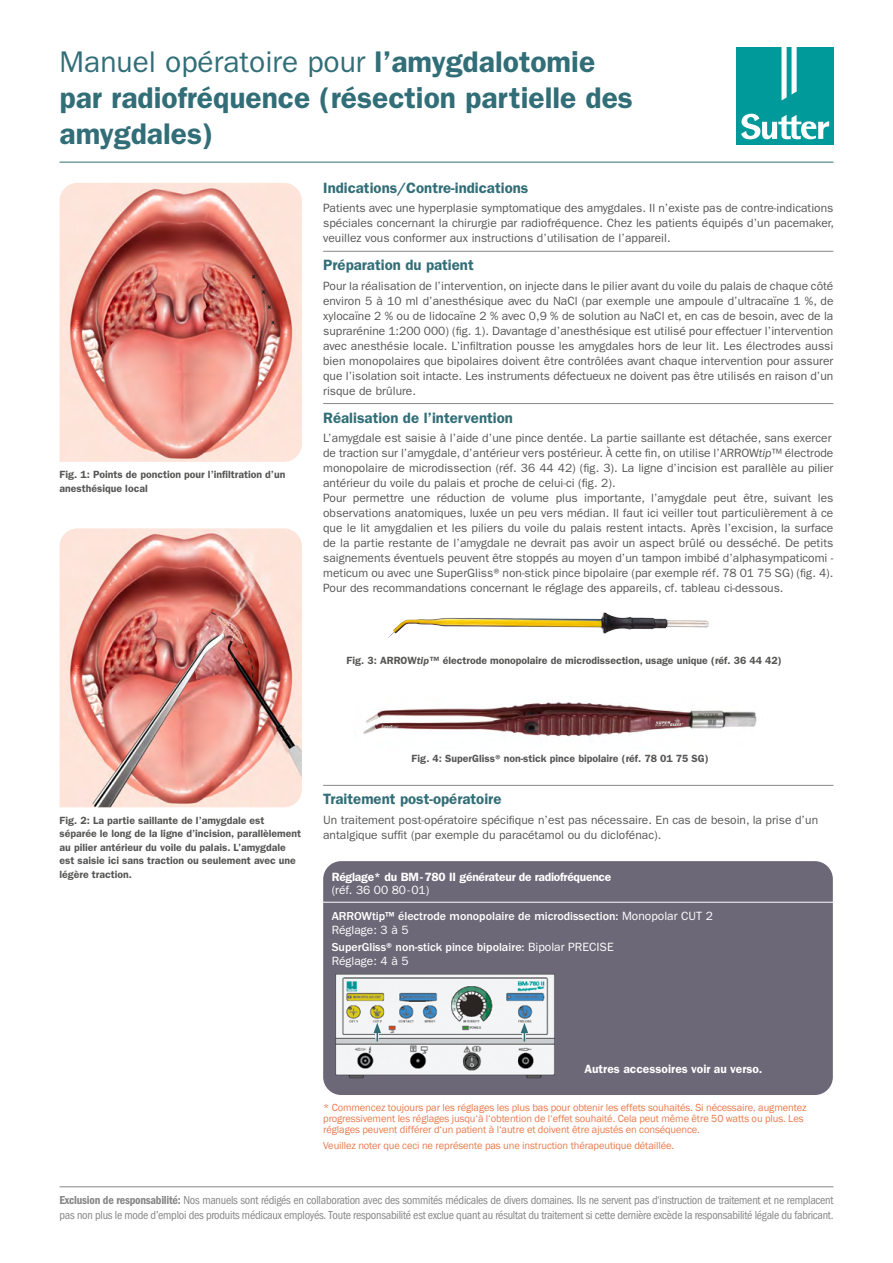
<style>
.page{position:relative;width:893px;height:1263px;background:#fff}
.page>*{position:absolute;margin:0;border:0;box-sizing:border-box;transform-origin:0 0}
._01_Headline{font:30px/36px "Franklin Gothic LT Pro Dm";color:#316e77}
._02_Subheadline{font:15px "Franklin Gothic LT Pro Dm";color:#316e77}
._03_Fließtext_letze{font:12px/15px "ITC Franklin Gothic Std";color:#575756;text-align:justify}
._03_Fließtext{font:12px/15px "ITC Franklin Gothic Std";color:#575756;text-align:justify}
.Subheadline{font:condensed 12px/15px "ITC Franklin Gothic Std";letter-spacing:-.02em;color:#878787}
.t1{font:500 12px/13.5px "ITC Franklin Gothic Std";color:#fff}
.Geräteeinstellung{font:12px/13.5px "Franklin Gothic LT Pro Dm";letter-spacing:-.02em;color:#fff}
.Geräteeinstellung-2{font:12px "Franklin Gothic LT Pro Dm";letter-spacing:.005em;color:#fff}
.t2{font:12px "ITC Franklin Gothic Std";color:#fff}
.Geräteeinstellung-3{font:10.5px/11.2px "Franklin Gothic";letter-spacing:-.01em;color:#e97a4c}
._08_Bildunterschrift{font:10.5px/13.5px "Franklin Gothic LT Pro Dm";color:#575756}
.Bildunterschrift{font:10.5px "Franklin Gothic LT Pro Dm";color:#575756}
.s1{font-family:"ITC Franklin Gothic Std"}
.s2{font-style:italic}
.s3{font-family:"Franklin Gothic LT Pro Dm It"}
.s4{font-weight:400}
.s5{font-family:"ITC Franklin Gothic Std Dm Cd";font-stretch:normal}
</style>
<div class="page">
<div style="left:323px;top:861px;width:510px;height:234px;background:#6d6877;border-radius:18px"></div>
<img style="left:335px;top:974px;width:220px;height:105px">
<svg style="left:521px;top:1023px;width:7px;height:19px"></svg>
<svg style="left:374px;top:1023px;width:7px;height:19px"></svg>
<hr style="left:323px;top:251px;width:510px;height:1px;background:#878787">
<hr style="left:323px;top:403px;width:510px;height:1px;background:#878787">
<hr style="left:323px;top:785px;width:510px;height:1px;background:#878787">
<hr style="left:60px;top:162px;width:773px;height:1px;background:#316e77">
<div style="left:736px;top:47px;width:97px;height:98px;background:#009a9b"></div>
<svg style="left:781px;top:47px;width:16px;height:53px"></svg>
<svg style="left:741px;top:114px;width:88px;height:25px"></svg>
<img style="left:363px;top:702px;width:394px;height:35px">
<hr style="left:323px;top:902px;width:519px;height:1px;background:#fff">
<img style="left:60px;top:183px;width:242px;height:279px">
<img style="left:60px;top:528px;width:242px;height:279px">
<img style="left:388px;top:612px;width:321px;height:26px">
<hr style="left:60px;top:1186px;width:773px;height:1px;background:#878787">
<p class="_01_Headline" style="left:60px;top:43px;width:575px"><span class="s1">Manuel opératoire pour</span> l’amygdalotomie par radiofréquence (résection partielle des amygdales)</p>
<p class="_08_Bildunterschrift" style="left:60px;top:468px;width:227px">Fig. 1: Points de ponction pour l’infiltration d’un</p>
<p class="_08_Bildunterschrift" style="left:60px;top:481px;width:90px">anesthésique local</p>
<p class="_02_Subheadline" style="left:323px;top:179px;width:207px">Indications/Contre-indications</p>
<p class="_03_Fließtext" style="left:323px;top:201px;width:512px">Patients avec une hyperplasie symptomatique des amygdales. Il n’existe pas de contre-indications spéciales concernant la chirurgie par radiofréquence. Chez les patients équipés d’un pacemaker, veuillez vous conformer aux instructions d’utilisation de l’appareil.</p>
<p class="_02_Subheadline" style="left:323px;top:256px;width:152px">Préparation du patient</p>
<p class="_03_Fließtext" style="left:323px;top:278px;width:512px">Pour la réalisation de l’intervention, on injecte dans le pilier avant du voile du palais de chaque côté environ 5 à 10 ml d’anesthésique avec du NaCl (par exemple une ampoule d’ultracaïne 1 %, de xylocaïne 2 % ou de lidocaïne 2 % avec 0,9 % de solution au NaCl et, en cas de besoin, avec de la suprarénine 1:200 000) (fig. 1). Davantage d’anesthésique est utilisé pour effectuer l’intervention avec anesthésie locale. L’infiltration pousse les amygdales hors de leur lit. Les électrodes aussi bien monopolaires que bipolaires doivent être contrôlées avant chaque intervention pour assurer que l’isolation soit intacte. Les instruments défectueux ne doivent pas être utilisés en raison d’un risque de brûlure.</p>
<p class="_02_Subheadline" style="left:323px;top:409px;width:191px">Réalisation de l’intervention</p>
<p class="_03_Fließtext_letze" style="left:323px;top:430px;width:510px">L’amygdale est saisie à l’aide d’une pince dentée. La partie saillante est détachée, sans exercer</p>
<p class="_03_Fließtext_letze" style="left:323px;top:445px;width:512px">de traction sur l’amygdale, d’antérieur vers postérieur. À cette fin, on utilise l’ARROW<span class="s2">tip</span>™ électrode monopolaire de microdissection (réf. 36 44 42) (fig. 3). La ligne d’incision est parallèle au pilier antérieur du voile du palais et proche de celui-ci (fig. 2).</p>
<p class="_03_Fließtext_letze" style="left:323px;top:490px;width:512px">Pour permettre une réduction de volume plus importante, l’amygdale peut être, suivant les observations anatomiques, luxée un peu vers médian. Il faut ici veiller tout particulièrement à ce que le lit amygdalien et les piliers du voile du palais restent intacts. Après l’excision, la surface de la partie restante de l’amygdale ne devrait pas avoir un aspect brûlé ou desséché. De petits saignements éventuels peuvent être stoppés au moyen d’un tampon imbibé d’alphasympaticomi -</p>
<p class="_03_Fließtext_letze" style="left:323px;top:565px;width:512px">meticum ou avec une SuperGliss® non-stick pince bipolaire (par exemple réf. 78 01 75 SG) (fig. 4).</p>
<p class="_03_Fließtext_letze" style="left:323px;top:580px;width:462px">Pour des recommandations concernant le réglage des appareils, cf. tableau ci-dessous.</p>
<p class="Bildunterschrift" style="left:347px;top:654px;width:437px">Fig. 3: ARROW<span class="s3">tip</span>™ électrode monopolaire de microdissection, usage unique (réf. 36 44 42)</p>
<p class="_08_Bildunterschrift" style="left:60px;top:813px;width:243px">Fig. 2: La partie saillante de l’amygdale est séparée le long de la ligne d’incision, parallèlement au pilier antérieur du voile du palais. L’amygdale est saisie ici sans traction ou seulement avec une légère traction.</p>
<p class="_08_Bildunterschrift" style="left:412px;top:752px;width:299px">Fig. 4: SuperGliss® non-stick pince bipolaire (réf. 78 01 75 SG)</p>
<p class="_02_Subheadline" style="left:323px;top:790px;width:180px">Traitement post-opératoire</p>
<p class="_03_Fließtext_letze" style="left:323px;top:812px;width:496px">Un traitement post-opératoire spécifique n’est pas nécessaire. En cas de besoin, la prise d’un</p>
<p class="_03_Fließtext_letze" style="left:323px;top:827px;width:340px">antalgique suffit (par exemple du paracétamol ou du diclofénac).</p>
<p class="Geräteeinstellung" style="left:332px;top:870px;width:281px">Réglage* du BM-780 II générateur de radiofréquence <span class="s1">(réf. 36 00 80-01)</span></p>
<p class="t1" style="left:332px;top:909px;width:383px">ARROWtip™ électrode monopolaire de microdissection: <span class="s4">Monopolar CUT 2</span></p>
<p class="t2" style="left:332px;top:923px;width:79px">Réglage: 3 à 5</p>
<p class="t1" style="left:332px;top:941px;width:284px">SuperGliss® non-stick pince bipolaire: <span class="s4">Bipolar PRECISE<br>Réglage: 4 à 5</span></p>
<p class="Geräteeinstellung-2" style="left:584px;top:1061px;width:179px">Autres accessoires voir au verso.</p>
<p class="Geräteeinstellung-3" style="left:323px;top:1102px;width:485px">* Commencez toujours par les réglages les plus bas pour obtenir les effets souhaités. Si nécessaire, augmentez progressivement les réglages jusqu‘à l‘obtention de l‘effet souhaité. Cela peut même être 50 watts ou plus. Les réglages peuvent différer d‘un patient à l‘autre et doivent être ajustés en conséquence.</p>
<p class="Geräteeinstellung-3" style="left:323px;top:1140px;width:352px">Veuillez noter que ceci ne représente pas une instruction thérapeutique détaillée.</p>
<p class="Subheadline" style="left:60px;top:1193px;width:775px"><span class="s5">Exclusion de responsabilité:</span> Nos manuels sont rédigés en collaboration avec des sommités médicales de divers domaines. Ils ne servent pas d‘instruction de traitement et ne remplacent pas non plus le mode d’emploi des produits médicaux employés. Toute responsabilité est exclue quant au résultat du traitement si cette dernière excède la responsabilité légale du fabricant.</p>
</div>
